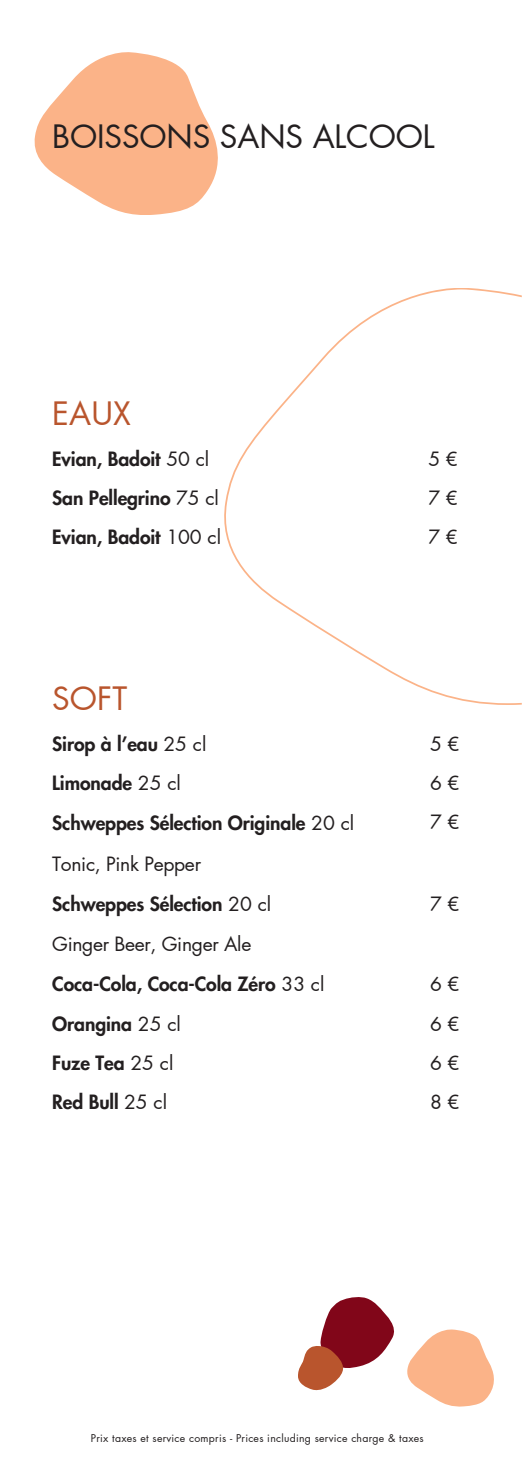
<style>
.page{position:relative;width:522px;height:1474px;background:#fff}
.page>*{position:absolute;margin:0;border:0;box-sizing:border-box;transform-origin:0 0}
.t1{font:31.5px "Futura LT Pro";letter-spacing:-.005em;color:#231f20}
.t2{font:31.5px "Futura LT Pro";letter-spacing:.005em;color:#b9552d}
.t3{font:800 19.25px/39.4px "Futura LT Pro";letter-spacing:-.005em;color:#231f20}
.t4{font:19.25px/39.4px "Futura LT Pro";letter-spacing:-.015em;color:#231f20;text-align:justify}
.t5{font:10.5px "Futura LT Pro";letter-spacing:.025em;color:#231f20}
.s1{font-weight:400}
</style>
<div class="page">
<svg style="left:35px;top:52px;width:182px;height:163px"></svg>
<svg style="left:224px;top:288px;width:297px;height:417px"></svg>
<svg style="left:407px;top:1329px;width:86px;height:78px"></svg>
<svg style="left:298px;top:1297px;width:95px;height:93px"></svg>
<h2 class="t1" style="left:52px;top:122px;width:383px">BOISSONS SANS ALCOOL</h2>
<h1 class="t2" style="left:52px;top:399px;width:80px">EAUX</h1>
<h1 class="t3" style="left:52px;top:440px;width:170px">Evian, Badoit <span class="s1">50 cl<br></span>San Pellegrino <span class="s1">75 cl<br></span>Evian, Badoit <span class="s1">100 cl</span></h1>
<h2 class="t2" style="left:52px;top:684px;width:76px">SOFT</h2>
<h2 class="t3" style="left:52px;top:725px;width:303px">Sirop à l’eau <span class="s1">25 cl<br></span>Limonade <span class="s1">25 cl<br></span>Schweppes Sélection Originale <span class="s1">20 cl</span></h2>
<h2 class="t4" style="left:52px;top:845px;width:150px">Tonic, Pink Pepper</h2>
<h2 class="t3" style="left:52px;top:885px;width:220px">Schweppes Sélection <span class="s1">20 cl</span></h2>
<h2 class="t4" style="left:52px;top:925px;width:200px">Ginger Beer, Ginger Ale</h2>
<h2 class="t3" style="left:52px;top:965px;width:273px">Coca-Cola, Coca-Cola Zéro <span class="s1">33 cl<br></span>Orangina <span class="s1">25 cl<br></span>Fuze Tea <span class="s1">25 cl<br></span>Red Bull <span class="s1">25 cl</span></h2>
<h2 class="t4" style="left:428px;top:440px;width:30px">5 € 7 € 7 €</h2>
<h2 class="t4" style="left:430px;top:725px;width:30px">5 € 6 € 7 €</h2>
<h2 class="t4" style="left:430px;top:885px;width:30px">7 €</h2>
<p class="t4" style="left:430px;top:965px;width:30px">6 € 6 € 6 € 8 €</p>
<h1 class="t5" style="left:91px;top:1434px;width:334px">Prix taxes et service compris - Prices including service charge &amp; taxes</h1>
</div>
